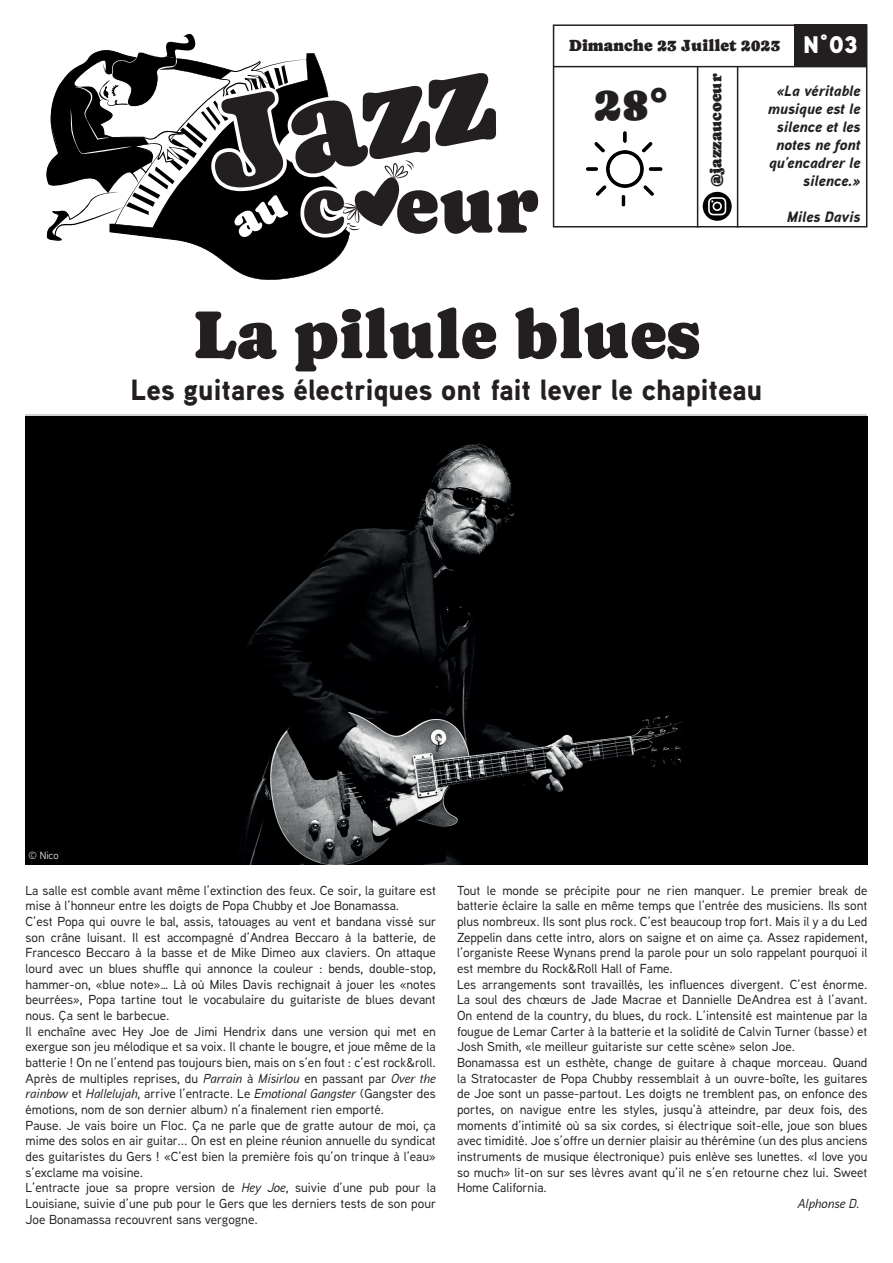
<style>
.page{position:relative;width:893px;height:1263px;background:#fff}
.page>*{position:absolute;margin:0;border:0;box-sizing:border-box;transform-origin:0 0}
.t1{font:69px "Caprasimo";color:#231f20}
.t2{font:46.5px "Caprasimo";color:#231f20}
.t3{font:900 29.25px "Aaux Next";color:#231f20}
.t4{font:16.5px "Caprasimo";color:#231f20}
.t5{font:italic 900 15px/18px "Aaux Next";color:#231f20;text-align:right}
.t6{font:500 13.05px/15.6px "Aaux Next";color:#231f20}
.t7{font:italic 500 13.05px "Aaux Next";color:#231f20}
.t8{font:10.5px "Aaux Next";color:#fff}
.s1{font-family:"Aaux Next";font-weight:900;font-size:24px;color:#fff}
.s2{font-style:italic}
</style>
<div class="page">
<img style="left:26px;top:416px;width:841px;height:449px">
<div style="left:553px;top:24px;width:314px;height:203px;border:2px solid #231f20"></div>
<hr style="left:554px;top:66px;width:313px;height:1px;background:#231f20">
<svg style="left:46px;top:33px;width:493px;height:247px"></svg>
<div style="left:794px;top:24px;width:73px;height:43px;background:#231f20"></div>
<svg style="left:703px;top:192px;width:29px;height:29px"></svg>
<svg style="left:708px;top:197px;width:18px;height:18px"></svg>
<hr style="left:737px;top:67px;width:1px;height:160px;background:#231f20">
<hr style="left:697px;top:67px;width:1px;height:160px;background:#231f20">
<img style="left:586px;top:131px;width:77px;height:76px">
<p class="t4" style="left:569px;top:36px;width:291px">Dimanche 23 Juillet 2023 <span class="s1">N°03</span></p>
<p class="t4" style="left:706px;top:187px;width:115px;rotate:-90deg">@jazzaucoeur</p>
<p class="t5" style="left:768px;top:81px;width:94px">«La véritable musique est le silence et les notes ne font qu’encadrer le silence.»</p>
<p class="t5" style="left:787px;top:207px;width:75px">Miles Davis</p>
<h2 class="t2" style="left:593px;top:76px;width:77px">28°</h2>
<h1 class="t1" style="left:193px;top:294px;width:508px">La pilule blues</h1>
<h3 class="t3" style="left:130px;top:369px;width:634px">Les guitares électriques ont fait lever le chapiteau</h3>
<p class="t8" style="left:28px;top:848px;width:32px">© Nico</p>
<p class="t6" style="left:26px;top:882px;width:412px">La salle est comble avant même l’extinction des feux. Ce soir, la guitare est mise à l’honneur entre les doigts de Popa Chubby et Joe Bonamassa.<br>C’est Popa qui ouvre le bal, assis, tatouages au vent et bandana vissé sur son crâne luisant. Il est accompagné d’Andrea Beccaro à la batterie, de Francesco Beccaro à la basse et de Mike Dimeo aux claviers. On attaque lourd avec un blues shuffle qui annonce la couleur : bends, double-stop, hammer-on, «blue note»… Là où Miles Davis rechignait à jouer les «notes beurrées», Popa tartine tout le vocabulaire du guitariste de blues devant nous. Ça sent le barbecue.<br>Il enchaîne avec Hey Joe de Jimi Hendrix dans une version qui met en exergue son jeu mélodique et sa voix. Il chante le bougre, et joue même de la batterie ! On ne l’entend pas toujours bien, mais on s’en fout : c’est rock&amp;roll.<br>Après de multiples reprises, du <span class="s2">Parrain</span> à <span class="s2">Misirlou</span> en passant par <span class="s2">Over the rainbow</span> et <span class="s2">Hallelujah</span>, arrive l’entracte. Le <span class="s2">Emotional Gangster</span> (Gangster des émotions, nom de son dernier album) n’a finalement rien emporté.<br>Pause. Je vais boire un Floc. Ça ne parle que de gratte autour de moi, ça mime des solos en air guitar... On est en pleine réunion annuelle du syndicat des guitaristes du Gers ! «C’est bien la première fois qu’on trinque à l’eau» s’exclame ma voisine.<br>L’entracte joue sa propre version de <span class="s2">Hey Joe</span>, suivie d’une pub pour la Louisiane, suivie d’une pub pour le Gers que les derniers tests de son pour Joe Bonamassa recouvrent sans vergogne.</p>
<p class="t6" style="left:457px;top:882px;width:412px">Tout le monde se précipite pour ne rien manquer. Le premier break de batterie éclaire la salle en même temps que l’entrée des musiciens. Ils sont plus nombreux. Ils sont plus rock. C’est beaucoup trop fort. Mais il y a du Led Zeppelin dans cette intro, alors on saigne et on aime ça. Assez rapidement, l’organiste Reese Wynans prend la parole pour un solo rappelant pourquoi il est membre du Rock&amp;Roll Hall of Fame.<br>Les arrangements sont travaillés, les influences divergent. C’est énorme.<br>La soul des chœurs de Jade Macrae et Dannielle DeAndrea est à l’avant.<br>On entend de la country, du blues, du rock. L’intensité est maintenue par la fougue de Lemar Carter à la batterie et la solidité de Calvin Turner (basse) et Josh Smith, «le meilleur guitariste sur cette scène» selon Joe.<br>Bonamassa est un esthète, change de guitare à chaque morceau. Quand la Stratocaster de Popa Chubby ressemblait à un ouvre-boîte, les guitares de Joe sont un passe-partout. Les doigts ne tremblent pas, on enfonce des portes, on navigue entre les styles, jusqu’à atteindre, par deux fois, des moments d’intimité où sa six cordes, si électrique soit-elle, joue son blues avec timidité. Joe s’offre un dernier plaisir au thérémine (un des plus anciens instruments de musique électronique) puis enlève ses lunettes. «I love you so much» lit-on sur ses lèvres avant qu’il ne s’en retourne chez lui. Sweet Home California.</p>
<p class="t7" style="left:798px;top:1194px;width:63px">Alphonse D.</p>
</div>
